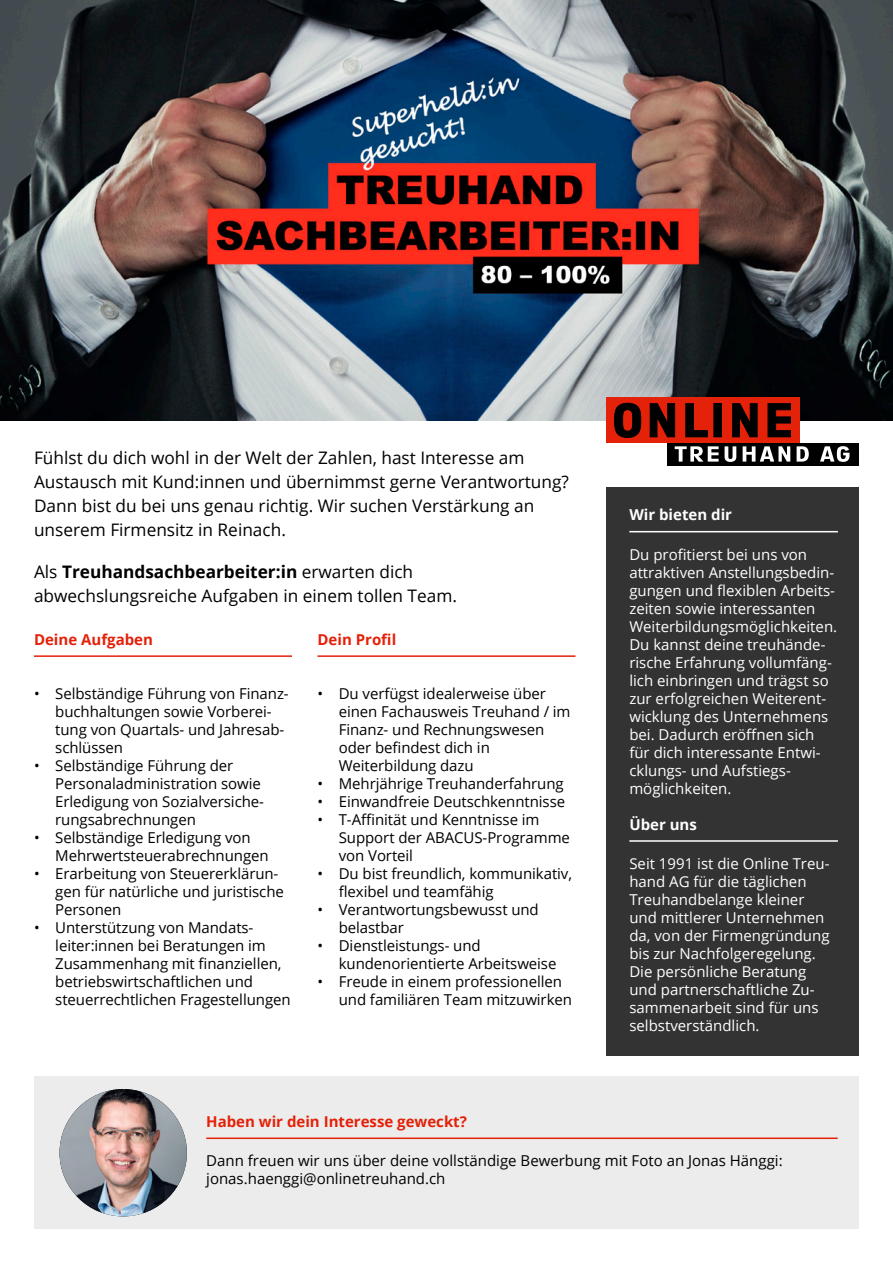
<style>
.page{position:relative;width:893px;height:1263px;background:#fff}
.page>*{position:absolute;margin:0;border:0;box-sizing:border-box;transform-origin:0 0}
.Teaser{font:17.25px/24px "Open Sans";color:#000}
.Text__normal{font:15px/18px "Open Sans";letter-spacing:-.005em;color:#000}
.t1{font:15px/18px "Open Sans";color:#fff}
.Überschrift__rot{font:700 15px "Open Sans";color:#e42109}
.t2{font:700 15px "Open Sans";color:#fff}
.s1{font-weight:700}
</style>
<div class="page">
<div style="left:607px;top:487px;width:252px;height:568px;background:#343333"></div>
<div style="left:34px;top:1076px;width:825px;height:153px;background:#ececec"></div>
<hr style="left:629px;top:531px;width:209px;height:1px;background:#fff">
<hr style="left:629px;top:840px;width:209px;height:2px;background:#fff">
<img style="left:60px;top:1089px;width:127px;height:127px;border-radius:64px">
<hr style="left:206px;top:1137px;width:632px;height:2px;background:#e42109">
<img style="left:0;top:0;width:893px;height:421px">
<div style="left:607px;top:398px;width:193px;height:45px;background:#e42109"></div>
<svg style="left:614px;top:403px;width:27px;height:35px"></svg>
<svg style="left:650px;top:403px;width:25px;height:34px"></svg>
<svg style="left:686px;top:403px;width:22px;height:34px"></svg>
<div style="left:714px;top:404px;width:7px;height:33px;background:#000"></div>
<div style="left:714px;top:404px;width:8px;height:33px;border:1px solid #000"></div>
<svg style="left:732px;top:403px;width:25px;height:34px"></svg>
<svg style="left:768px;top:403px;width:23px;height:34px"></svg>
<div style="left:667px;top:443px;width:192px;height:22px;background:#000"></div>
<svg style="left:675px;top:446px;width:44px;height:16px"></svg>
<svg style="left:725px;top:446px;width:11px;height:16px"></svg>
<svg style="left:743px;top:446px;width:47px;height:16px"></svg>
<svg style="left:797px;top:446px;width:12px;height:16px"></svg>
<svg style="left:820px;top:446px;width:29px;height:16px"></svg>
<hr style="left:34px;top:655px;width:258px;height:2px;background:#e42109">
<hr style="left:317px;top:655px;width:258px;height:2px;background:#e42109">
<p class="Teaser" style="left:34px;top:445px;width:536px">Fühlst du dich wohl in der Welt der Zahlen, hast Interesse am Austausch mit Kund:innen und übernimmst gerne Verantwortung?<br>Dann bist du bei uns genau richtig. Wir suchen Verstärkung an unserem Firmensitz in Reinach.</p>
<p class="Teaser" style="left:34px;top:559px;width:425px">Als <span class="s1">Treuhandsachbearbeiter:in</span> erwarten dich abwechslungsreiche Aufgaben in einem tollen Team.</p>
<p class="Überschrift__rot" style="left:34px;top:629px;width:120px">Deine Aufgaben</p>
<p class="Überschrift__rot" style="left:317px;top:629px;width:80px">Dein Profil</p>
<p class="Text__normal" style="left:55px;top:684px;width:235px;text-indent:-21px">• Selbständige Führung von Finanz&shy;buchhaltungen sowie Vorberei&shy;tung von Quartals- und Jahresab&shy;schlüssen</p>
<p class="Text__normal" style="left:55px;top:756px;width:210px;text-indent:-21px">• Selbständige Führung der<br>Personaladministration sowie<br>Erledigung von Sozialversiche&shy;rungsabrechnungen</p>
<p class="Text__normal" style="left:55px;top:828px;width:215px;text-indent:-21px">• Selbständige Erledigung von<br>Mehrwertsteuerabrechnungen</p>
<p class="Text__normal" style="left:55px;top:864px;width:230px;text-indent:-21px">• Erarbeitung von Steuererklärun&shy;gen für natürliche und juristische<br>Personen</p>
<p class="Text__normal" style="left:55px;top:918px;width:237px;text-indent:-21px">• Unterstützung von Mandats&shy;leiter:innen bei Beratungen im<br>Zusammenhang mit finanziellen, betriebswirtschaftlichen und steuerrechtlichen Fragestellungen</p>
<p class="Text__normal" style="left:339px;top:684px;width:233px;text-indent:-21px">• Du verfügst idealerweise über einen Fachausweis Treuhand / im<br>Finanz- und Rechnungswesen oder befindest dich in<br>Weiterbildung dazu</p>
<p class="Text__normal" style="left:317px;top:774px;width:248px">• Mehrjährige Treuhanderfahrung</p>
<p class="Text__normal" style="left:317px;top:792px;width:249px">• Einwandfreie Deutschkenntnisse</p>
<p class="Text__normal" style="left:339px;top:810px;width:233px;text-indent:-21px">• T-Affinität und Kenntnisse im<br>Support der ABACUS-Programme von Vorteil</p>
<p class="Text__normal" style="left:339px;top:864px;width:235px;text-indent:-21px">• Du bist freundlich, kommunikativ, flexibel und teamfähig</p>
<p class="Text__normal" style="left:339px;top:900px;width:202px;text-indent:-21px">• Verantwortungsbewusst und belastbar</p>
<p class="Text__normal" style="left:339px;top:936px;width:219px;text-indent:-21px">• Dienstleistungs- und kundenorientierte Arbeitsweise</p>
<p class="Text__normal" style="left:339px;top:972px;width:235px;text-indent:-21px">• Freude in einem professionellen und familiären Team mitzuwirken</p>
<p class="t2" style="left:629px;top:504px;width:104px">Wir bieten dir</p>
<p class="t1" style="left:629px;top:545px;width:209px">Du profitierst bei uns von attraktiven Anstellungsbedin&shy;gungen und flexiblen Arbeits&shy;zeiten sowie interessanten<br>Weiterbildungsmöglichkeiten.<br>Du kannst deine treuhände&shy;rische Erfahrung vollumfäng&shy;lich einbringen und trägst so zur erfolgreichen Weiterent&shy;wicklung des Unternehmens bei. Dadurch eröffnen sich für dich interessante Entwi&shy;cklungs- und Aufstiegs&shy;möglichkeiten.</p>
<p class="t2" style="left:629px;top:813px;width:69px">Über uns</p>
<p class="t1" style="left:629px;top:854px;width:202px">Seit 1991 ist die Online Treu&shy;hand AG für die täglichen<br>Treuhandbelange kleiner und mittlerer Unternehmen da, von der Firmengründung bis zur Nachfolgeregelung.<br>Die persönliche Beratung und partnerschaftliche Zu&shy;sammenarbeit sind für uns selbstverständlich.</p>
<p class="Überschrift__rot" style="left:206px;top:1111px;width:262px">Haben wir dein Interesse geweckt?</p>
<p class="Text__normal" style="left:206px;top:1151px;width:578px">Dann freuen wir uns über deine vollständige Bewerbung mit Foto an Jonas Hänggi: jonas.haenggi@onlinetreuhand.ch</p>
</div>
